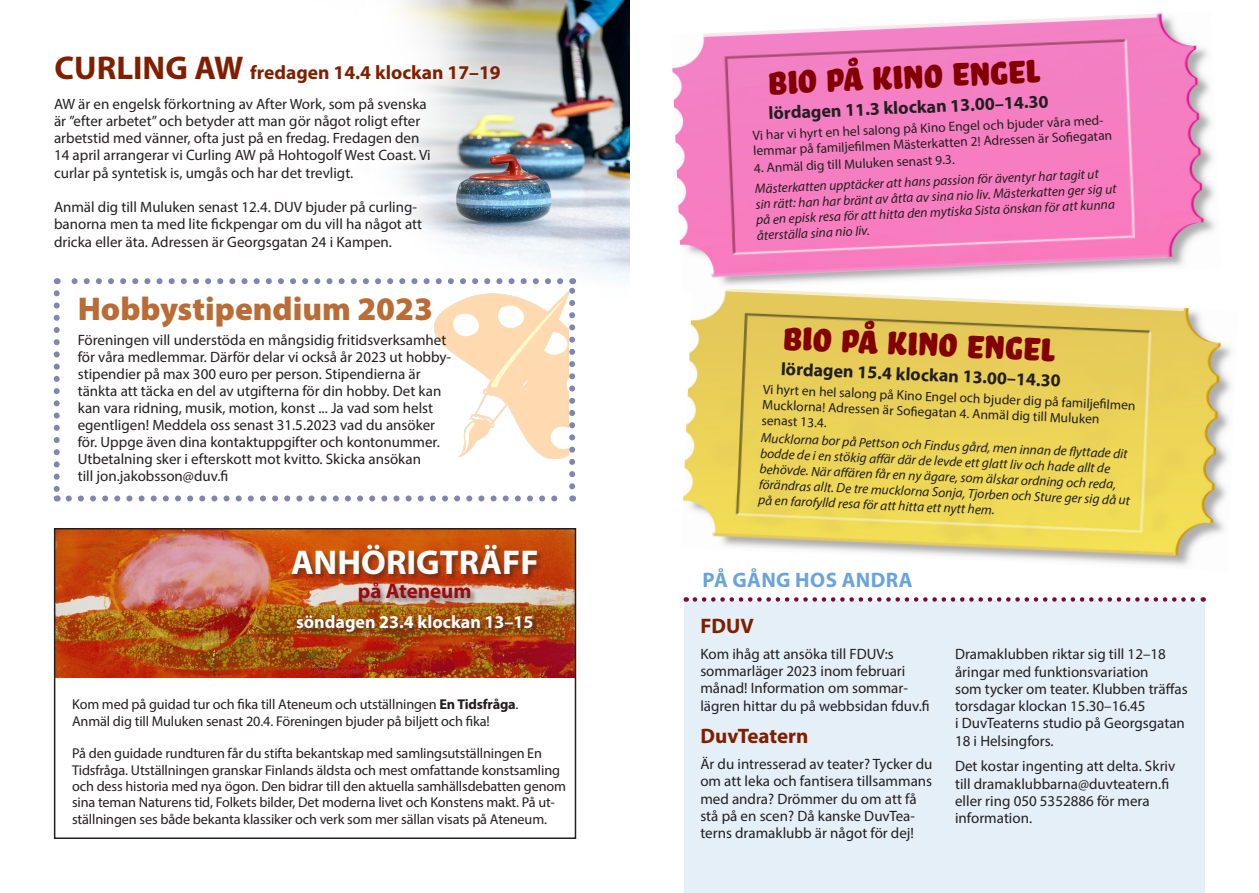
<style>
.page{position:relative;width:1259px;height:893px;background:#fff}
.page>*{position:absolute;margin:0;border:0;box-sizing:border-box;transform-origin:0 0}
.Första_rad{font:42px "Bello Caps Pro";color:#820000}
.Första_rad-2{font:700 34.5px "Myriad Pro";color:#fff}
.Första_rad-3{font:900 33px "Myriad Pro";color:#b96c35}
.t1{font:700 21px "Myriad Pro";letter-spacing:.02em;color:#6aa4db}
.Första_rad-4{font:700 21px "Myriad Pro";color:#801f00}
.Första_rad-5{font:700 21px "Myriad Pro";color:#9e090d}
.Första_rad-6{font:700 19.5px "Myriad Pro";color:#801f00}
.Första_rad-7{font:700 18px "Myriad Pro";color:#231f20}
.Första_rad-8{font:700 18px "Myriad Pro";color:#fff}
.Första_rad-9{font:15px/17.2px "Myriad Pro";color:#231f20}
.Första_rad-10{font:14.25px/16.4px "Myriad Pro";letter-spacing:-.01em;color:#231f20}
.Första_rad-11{font:italic 13.5px/15.6px "Myriad Pro";color:#231f20}
.Första_rad-12{font:13.5px/16.2px "Myriad Pro";color:#231f20}
.s1{font-size:33px}
.s2{font-weight:700}
</style>
<div class="page">
<img style="left:57px;top:531px;width:516px;height:147px">
<div style="left:54px;top:528px;width:522px;height:311px;border:2px solid #231f20"></div>
<img style="left:244px;top:0;width:385px;height:340px">
<div style="left:684px;top:601px;width:521px;height:292px;background:#e5eff8"></div>
<svg style="left:695px;top:597px;width:508px;height:5px"></svg>
<img style="left:435px;top:291px;width:134px;height:168px">
<svg style="left:69px;top:495px;width:489px;height:6px"></svg>
<svg style="left:54px;top:293px;width:6px;height:208px"></svg>
<svg style="left:569px;top:278px;width:6px;height:208px"></svg>
<svg style="left:57px;top:278px;width:503px;height:6px"></svg>
<img style="left:683px;top:291px;width:548px;height:275px">
<div style="left:290px;top:544px;width:254px;height:95px;background:#231f20;opacity:.54"></div>
<img style="left:672px;top:13px;width:543px;height:278px">
<p class="Första_rad-6" style="left:55px;top:59px;width:447px"><span class="s1">CURLING AW</span> fredagen 14.4 klockan 17–19</p>
<p class="Första_rad-9" style="left:54px;top:95px;width:378px">AW är en engelsk förkortning av After Work, som på svenska är ”efter arbetet” och betyder att man gör något roligt efter arbetstid med vänner, ofta just på en fredag. Fredagen den 14 april arrangerar vi Curling AW på Hohtogolf West Coast. Vi curlar på syntetisk is, umgås och har det trevligt.</p>
<p class="Första_rad-9" style="left:54px;top:198px;width:370px">Anmäl dig till Muluken senast 12.4. DUV bjuder på curling&shy;banorna men ta med lite fickpengar om du vill ha något att dricka eller äta. Adressen är Georgsgatan 24 i Kampen.</p>
<p class="Första_rad-3" style="left:78px;top:286px;width:357px">Hobbystipendium 2023</p>
<p class="Första_rad-9" style="left:78px;top:331px;width:375px">Föreningen vill understöda en mångsidig fritidsverksamhet för våra medlemmar. Därför delar vi också år 2023 ut hobby&shy;stipendier på max 300 euro per person. Stipendierna är tänkta att täcka en del av utgifterna för din hobby. Det kan kan vara ridning, musik, motion, konst ... Ja vad som helst egentligen! Meddela oss senast 31.5.2023 vad du ansöker för. Uppge även dina kontaktuppgifter och kontonummer.<br>Utbetalning sker i efterskott mot kvitto. Skicka ansökan<br>till jon.jakobsson@duv.fi</p>
<p class="Första_rad-2" style="left:291px;top:540px;width:249px">ANHÖRIGTRÄFF</p>
<p class="Första_rad-5" style="left:358px;top:578px;width:115px">på Ateneum</p>
<p class="Första_rad-8" style="left:296px;top:610px;width:239px">söndagen 23.4 klockan 13–15</p>
<p class="Första_rad-10" style="left:72px;top:696px;width:448px">Kom med på guidad tur och fika till Ateneum och utställningen <span class="s2">En Tidsfråga</span>.</p>
<p class="Första_rad-10" style="left:72px;top:712px;width:419px">Anmäl dig till Muluken senast 20.4. Föreningen bjuder på biljett och fika!</p>
<p class="Första_rad-10" style="left:72px;top:745px;width:495px">På den guidade rundturen får du stifta bekantskap med samlingsutställningen En Tidsfråga. Utställningen granskar Finlands äldsta och mest omfattande konstsamling och dess historia med nya ögon. Den bidrar till den aktuella samhällsdebatten genom sina teman Naturens tid, Folkets bilder, Det moderna livet och Konstens makt. På ut&shy;ställningen ses både bekanta klassiker och verk som mer sällan visats på Ateneum.</p>
<p class="Första_rad" style="left:766px;top:56px;width:273px;rotate:-2deg">BIO PÅ KINO ENGEL</p>
<p class="Första_rad-7" style="left:768px;top:100px;width:282px;rotate:-2deg">lördagen 11.3 klockan 13.00–14.30</p>
<p class="Första_rad-12" style="left:752px;top:129px;width:361px;line-height:15.6px;rotate:-3deg">Vi har vi hyrt en hel salong på Kino Engel och bjuder våra med&shy;lemmar på familjefi lmen Mästerkatten 2! Adressen är Sofi egatan</p>
<p class="Första_rad-12" style="left:753px;top:161px;width:202px;rotate:-3deg">4. Anmäl dig till Muluken senast 9.3.</p>
<p class="Första_rad-11" style="left:754px;top:183px;width:363px;line-height:15.1px;rotate:-3deg">Mästerkatten upptäcker att hans passion för äventyr har tagit ut sin rätt: han har bränt av åtta av sina nio liv. Mästerkatten ger sig ut på en episk resa för att hitta den mytiska Sista önskan för att kunna återställa sina nio liv.</p>
<p class="Första_rad" style="left:783px;top:313px;width:273px;rotate:2deg">Bio på Kino Engel</p>
<p class="Första_rad-7" style="left:781px;top:358px;width:282px;rotate:2deg">lördagen 15.4 klockan 13.00–14.30</p>
<p class="Första_rad-12" style="left:763px;top:379px;width:374px;rotate:3deg">Vi hyrt en hel salong på Kino Engel och bjuder dig på familjefi lmen<br>Mucklorna! Adressen är Sofi egatan 4. Anmäl dig till Muluken senast 13.4.</p>
<p class="Första_rad-11" style="left:761px;top:428px;width:373px;rotate:3deg">Mucklorna bor på Pettson och Findus gård, men innan de fl yttade dit bodde de i en stökig aff är där de levde ett glatt liv och hade allt de behövde. När aff ären får en ny ägare, som älskar ordning och reda, förändras allt. De tre mucklorna Sonja, Tjorben och Sture ger sig då ut på en farofylld resa för att hitta ett nytt hem.</p>
<p class="t1" style="left:702px;top:566px;width:211px">PÅ GÅNG HOS ANDRA</p>
<p class="Första_rad-4" style="left:700px;top:612px;width:55px">FDUV</p>
<p class="Första_rad-9" style="left:700px;top:645px;width:231px">Kom ihåg att ansöka till FDUV:s sommarläger 2023 inom februari månad! Information om sommar&shy;lägren hittar du på webbsidan fduv.fi</p>
<p class="Första_rad-4" style="left:700px;top:722px;width:110px">DuvTeatern</p>
<p class="Första_rad-9" style="left:700px;top:755px;width:234px">Är du intresserad av teater? Tycker du om att leka och fantisera tillsammans med andra? Drömmer du om att få stå på en scen? Då kanske DuvTea&shy;terns dramaklubb är något för dej!</p>
<p class="Första_rad-9" style="left:955px;top:645px;width:234px">Dramaklubben riktar sig till 12–18 åringar med funktionsvariation<br>som tycker om teater. Klubben träffas torsdagar klockan 15.30–16.45<br>i DuvTeaterns studio på Georgsgatan<br>18 i Helsingfors.</p>
<p class="Första_rad-9" style="left:955px;top:757px;width:222px">Det kostar ingenting att delta. Skriv till dramaklubbarna@duvteatern.fi eller ring 050 5352886 för mera information.</p>
</div>
